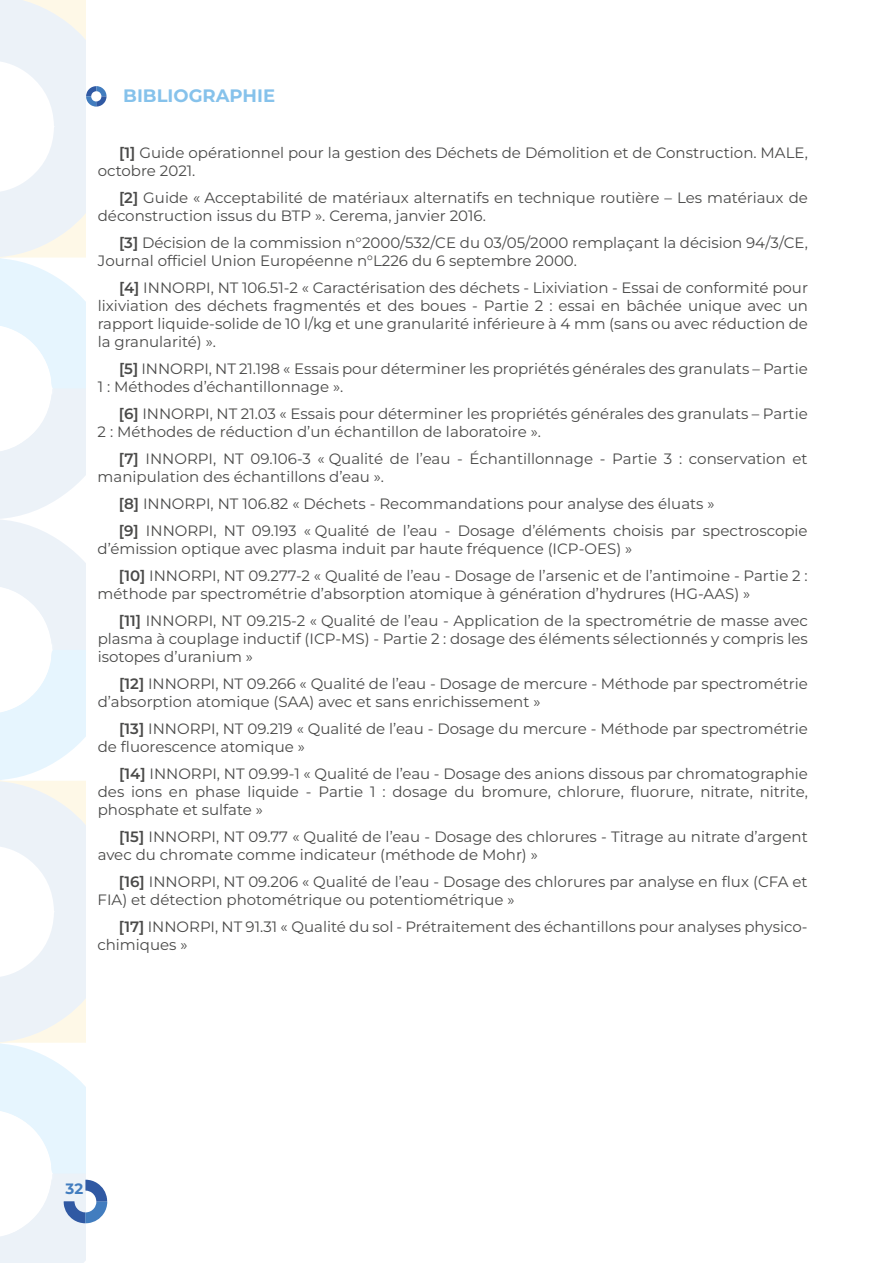
<style>
.page{position:relative;width:893px;height:1263px;background:#fff}
.page>*{position:absolute;margin:0;border:0;box-sizing:border-box;transform-origin:0 0}
.t1{font:700 18px "Montserrat";color:#86c2eb}
.t2{font:15px/18px "Montserrat";color:#4a4a49}
.t3{font:700 15px "Montserrat";color:#427dbf}
.s1{font-weight:600}
</style>
<div class="page">
<svg style="left:0;top:0;width:107px;height:1263px"></svg>
<p class="t1" style="left:123px;top:84px;width:153px">BIBLIOGRAPHIE</p>
<p class="t2" style="left:98px;top:144px;width:712px;text-indent:21px"><span class="s1">[1]</span> Guide opérationnel pour la gestion des Déchets de Démolition et de Construction. MALE, octobre 2021.</p>
<p class="t2" style="left:98px;top:189px;width:712px;text-indent:21px"><span class="s1">[2]</span> Guide « Acceptabilité de matériaux alternatifs en technique routière – Les matériaux de déconstruction issus du BTP ». Cerema, janvier 2016.</p>
<p class="t2" style="left:98px;top:234px;width:712px;text-indent:21px"><span class="s1">[3]</span> Décision de la commission n°2000/532/CE du 03/05/2000 remplaçant la décision 94/3/CE,<br>Journal officiel Union Européenne n°L226 du 6 septembre 2000.</p>
<p class="t2" style="left:98px;top:279px;width:712px;text-align:justify;text-indent:21px"><span class="s1">[4]</span> INNORPI, NT 106.51-2 « Caractérisation des déchets - Lixiviation - Essai de conformité pour lixiviation des déchets fragmentés et des boues - Partie 2 : essai en bâchée unique avec un rapport liquide-solide de 10 l/kg et une granularité inférieure à 4 mm (sans ou avec réduction de la granularité) ».</p>
<p class="t2" style="left:98px;top:360px;width:712px;text-indent:21px"><span class="s1">[5]</span> INNORPI, NT 21.198 « Essais pour déterminer les propriétés générales des granulats – Partie<br>1 : Méthodes d’échantillonnage ».</p>
<p class="t2" style="left:98px;top:405px;width:712px;text-indent:21px"><span class="s1">[6]</span> INNORPI, NT 21.03 « Essais pour déterminer les propriétés générales des granulats – Partie<br>2 : Méthodes de réduction d’un échantillon de laboratoire ».</p>
<p class="t2" style="left:98px;top:450px;width:712px;text-indent:21px"><span class="s1">[7]</span> INNORPI, NT 09.106-3 « Qualité de l’eau - Échantillonnage - Partie 3 : conservation et manipulation des échantillons d’eau ».</p>
<p class="t2" style="left:119px;top:490px;width:690px;line-height:27px"><span class="s1">[8]</span> INNORPI, NT 106.82 « Déchets - Recommandations pour analyse des éluats »<br><span class="s1">[9]</span> INNORPI, NT 09.193 « Qualité de l’eau - Dosage d’éléments choisis par spectroscopie</p>
<p class="t2" style="left:119px;top:535px;width:690px;line-height:27px;text-indent:-21px">d’émission optique avec plasma induit par haute fréquence (ICP-OES) »<br><span class="s1">[10]</span> INNORPI, NT 09.277-2 « Qualité de l’eau - Dosage de l’arsenic et de l’antimoine - Partie 2 :</p>
<p class="t2" style="left:119px;top:580px;width:690px;line-height:27px;text-indent:-21px">méthode par spectrométrie d’absorption atomique à génération d’hydrures (HG-AAS) »<br><span class="s1">[11]</span> INNORPI, NT 09.215-2 « Qualité de l’eau - Application de la spectrométrie de masse avec</p>
<p class="t2" style="left:98px;top:630px;width:712px">plasma à couplage inductif (ICP-MS) - Partie 2 : dosage des éléments sélectionnés y compris les isotopes d’uranium »</p>
<p class="t2" style="left:98px;top:675px;width:712px;text-indent:21px"><span class="s1">[12]</span> INNORPI, NT 09.266 « Qualité de l’eau - Dosage de mercure - Méthode par spectrométrie d’absorption atomique (SAA) avec et sans enrichissement »</p>
<p class="t2" style="left:98px;top:720px;width:712px;text-indent:21px"><span class="s1">[13]</span> INNORPI, NT 09.219 « Qualité de l’eau - Dosage du mercure - Méthode par spectrométrie de fluorescence atomique »</p>
<p class="t2" style="left:98px;top:765px;width:712px;text-align:justify;text-indent:21px"><span class="s1">[14]</span> INNORPI, NT 09.99-1 « Qualité de l’eau - Dosage des anions dissous par chromatographie des ions en phase liquide - Partie 1 : dosage du bromure, chlorure, fluorure, nitrate, nitrite, phosphate et sulfate »</p>
<p class="t2" style="left:98px;top:828px;width:712px;text-indent:21px"><span class="s1">[15]</span> INNORPI, NT 09.77 « Qualité de l’eau - Dosage des chlorures - Titrage au nitrate d’argent avec du chromate comme indicateur (méthode de Mohr) »</p>
<p class="t2" style="left:98px;top:873px;width:712px;text-indent:21px"><span class="s1">[16]</span> INNORPI, NT 09.206 « Qualité de l’eau - Dosage des chlorures par analyse en flux (CFA et<br>FIA) et détection photométrique ou potentiométrique »</p>
<p class="t2" style="left:97px;top:918px;width:712px;text-indent:21px"><span class="s1">[17]</span> INNORPI, NT 91.31 « Qualité du sol - Prétraitement des échantillons pour analyses physico&shy;chimiques »</p>
<p class="t3" style="left:66px;top:1178px;width:19px">32</p>
</div>
